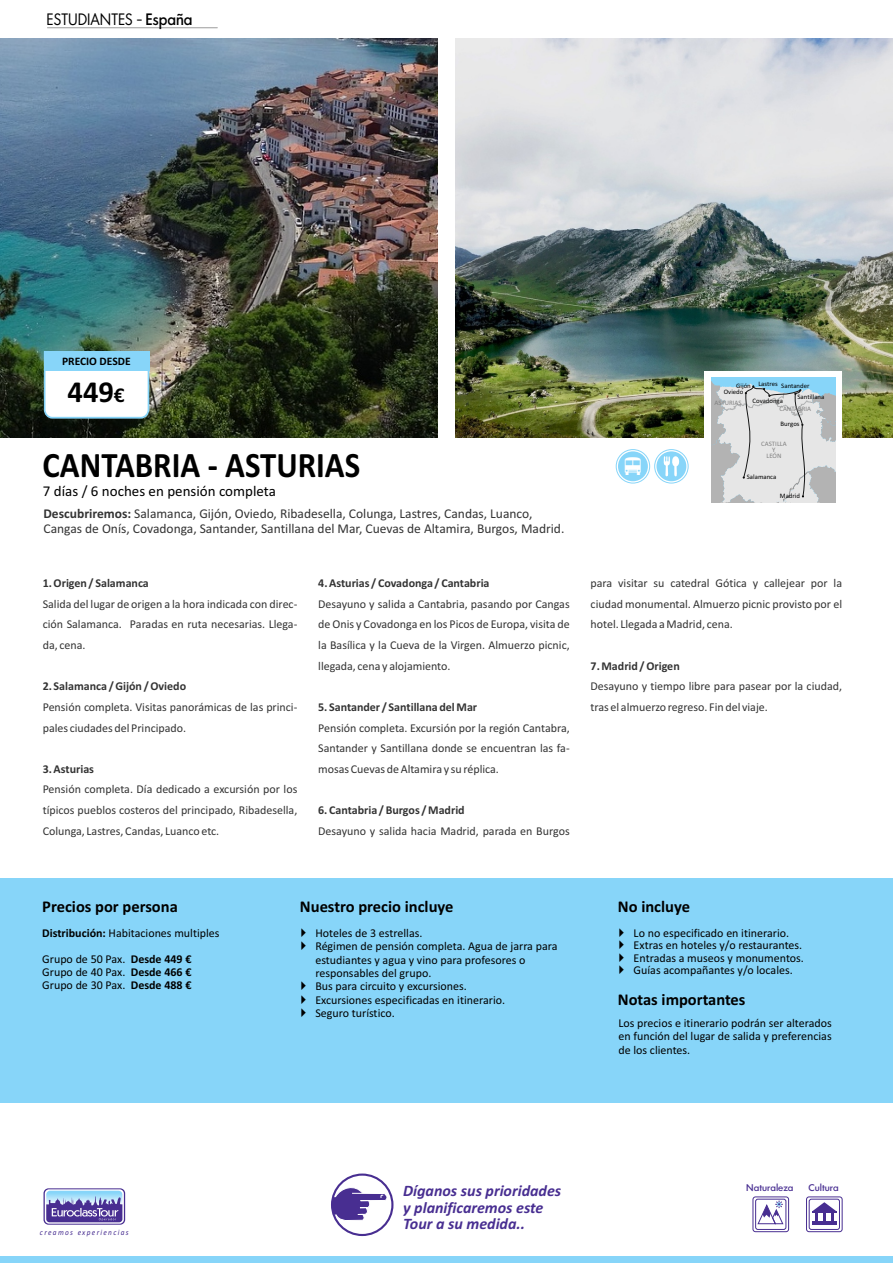
<style>
.page{position:relative;width:893px;height:1263px;background:#fff}
.page>*{position:absolute;margin:0;border:0;box-sizing:border-box;transform-origin:0 0}
.t1{font:700 36px "Calibri";color:#000;scale:.91 1}
.t2{font:700 30.6px "Calibri";color:#000}
.t3{font:700 16.5px "Calibri";color:#000}
.t4{font:italic 700 16.05px/16.4px "Calibri";color:#482e91}
.t5{font:15.3px "Luz Sans";color:#000;scale:.91 1}
.t6{font:15px "Calibri";color:#000}
.t7{font:13.5px/14.4px "Calibri";color:#333}
.t8{font:12px/20.5px "Calibri";color:#333;text-align:justify}
.t9{font:12px/13.4px "Calibri";color:#000}
.t10{font:700 12px "Calibri";color:#333}
.t11{font:700 11.55px "Calibri";color:#000}
.t12{font:500 9px "Luz Sans";color:#482e91}
.t13{font:italic 8.1px "Calibri";letter-spacing:.175em;color:#482e91;scale:.91 1}
.t14{font:6.75px/6.6px "Calibri";color:#000}
.t15{font:6.75px/6px "Calibri";color:#808080;text-align:center}
.s1{font-weight:500}
.s2{font-size:21.15px}
.s3{font-weight:700}
</style>
<div class="page">
<div style="left:0;top:878px;width:893px;height:224px;background:#87d5f9"></div>
<div style="left:0;top:1256px;width:893px;height:7px;background:#87d5f9"></div>
<svg style="left:332px;top:1183px;width:58px;height:38px"></svg>
<div style="left:331px;top:1173px;width:62px;height:63px;border:2px solid #482e91;border-radius:50%"></div>
<div style="left:809px;top:1199px;width:31px;height:31px;border:1px solid #482e91;border-radius:2px"></div>
<div style="left:806px;top:1196px;width:37px;height:36px;border:1px solid #482e91;border-radius:3px"></div>
<hr style="left:812px;top:1211px;width:25px;height:2px;background:#482e91">
<hr style="left:812px;top:1221px;width:25px;height:3px;background:#482e91">
<svg style="left:812px;top:1202px;width:24px;height:19px"></svg>
<div style="left:755px;top:1199px;width:31px;height:31px;border:1px solid #482e91;border-radius:2px"></div>
<div style="left:752px;top:1196px;width:37px;height:36px;border:1px solid #482e91;border-radius:3px"></div>
<svg style="left:757px;top:1200px;width:27px;height:25px"></svg>
<div style="left:616px;top:449px;width:34px;height:34px;border:1px solid #87d5f9;border-radius:50%"></div>
<div style="left:618px;top:451px;width:30px;height:30px;background:#87d5f9;border-radius:50%"></div>
<div style="left:654px;top:449px;width:35px;height:34px;border:1px solid #87d5f9;border-radius:50%"></div>
<div style="left:656px;top:451px;width:30px;height:30px;background:#87d5f9;border-radius:50%"></div>
<svg style="left:663px;top:456px;width:17px;height:21px"></svg>
<img style="left:0;top:38px;width:438px;height:400px">
<img style="left:455px;top:38px;width:438px;height:400px">
<svg style="left:43px;top:350px;width:107px;height:69px"></svg>
<div style="left:44px;top:351px;width:105px;height:20px;background:#87d5f9"></div>
<hr style="left:47px;top:27px;width:170px;height:1px;background:#b3b3b3">
<div style="left:704px;top:371px;width:138px;height:138px;background:#fff"></div>
<svg style="left:711px;top:378px;width:124px;height:124px;background:#cdd5d8"></svg>
<svg style="left:44px;top:1188px;width:81px;height:37px"></svg>
<svg style="left:45px;top:1189px;width:79px;height:35px"></svg>
<div style="left:46px;top:1191px;width:76px;height:23px;background:linear-gradient(to right,#96dafa,#96daf9);border-radius:4px"></div>
<svg style="left:46px;top:1196px;width:76px;height:26px;background:#7971b6"></svg>
<p class="t5" style="left:47px;top:13px;width:162px">ESTUDIANTES - <span class="s1">España</span></p>
<p class="t11" style="left:62px;top:356px;width:70px">PRECIO DESDE</p>
<h2 class="t2" style="left:67px;top:379px;width:59px">449<span class="s2">€</span></h2>
<h1 class="t1" style="left:43px;top:450px;width:351px">CANTABRIA - ASTURIAS</h1>
<p class="t6" style="left:43px;top:485px;width:234px">7 días / 6 noches en pensión completa</p>
<p class="t7" style="left:43px;top:508px;width:522px"><span class="s3">Descubriremos:</span> Salamanca, Gijón, Oviedo, Ribadesella, Colunga, Lastres, Candas, Luanco,<br>Cangas de Onís, Covadonga, Santander, Santillana del Mar, Cuevas de Altamira, Burgos, Madrid.</p>
<p class="t10" style="left:43px;top:578px;width:108px">1. Origen / Salamanca</p>
<p class="t8" style="left:43px;top:594px;width:256px">Salida del lugar de origen a la hora indicada con direc&shy;ción Salamanca. Paradas en ruta necesarias. Llega&shy;da, cena.</p>
<p class="t10" style="left:43px;top:681px;width:145px">2. Salamanca / Gijón / Oviedo</p>
<p class="t8" style="left:43px;top:698px;width:256px">Pensión completa. Visitas panorámicas de las princi&shy;pales ciudades del Principado.</p>
<p class="t10" style="left:43px;top:764px;width:53px">3. Asturias</p>
<p class="t8" style="left:43px;top:780px;width:256px">Pensión completa. Día dedicado a excursión por los típicos pueblos costeros del principado, Ribadesella, Colunga, Lastres, Candas, Luanco etc.</p>
<p class="t10" style="left:318px;top:578px;width:173px">4. Asturias / Covadonga / Cantabria</p>
<p class="t8" style="left:318px;top:594px;width:253px">Desayuno y salida a Cantabria, pasando por Cangas de Onis y Covadonga en los Picos de Europa, visita de la Basílica y la Cueva de la Virgen. Almuerzo picnic, llegada, cena y alojamiento.</p>
<p class="t10" style="left:318px;top:702px;width:160px">5. Santander / Santillana del Mar</p>
<p class="t8" style="left:318px;top:718px;width:253px">Pensión completa. Excursión por la región Cantabra, Santander y Santillana donde se encuentran las fa&shy;mosas Cuevas de Altamira y su réplica.</p>
<p class="t10" style="left:318px;top:805px;width:148px">6. Cantabria / Burgos / Madrid</p>
<p class="t8" style="left:318px;top:821px;width:253px">Desayuno y salida hacia Madrid, parada en Burgos</p>
<p class="t14" style="left:758px;top:381px;width:21px">Lastres</p>
<p class="t14" style="left:752px;top:398px;width:32px">Covadonga</p>
<p class="t14" style="left:724px;top:383px;width:29px;text-indent:12px">Gijón<br>Oviedo</p>
<p class="t14" style="left:797px;top:381px;width:28px;line-height:11.2px;text-indent:-16px">Santander<br>Santillana</p>
<p class="t15" style="left:714px;top:401px;width:29px">ASTURIAS</p>
<p class="t15" style="left:779px;top:406px;width:33px">CANTABRIA</p>
<p class="t14" style="left:781px;top:421px;width:20px">Burgos</p>
<p class="t15" style="left:761px;top:442px;width:27px">CASTILLA<br>Y<br>LEÓN</p>
<p class="t14" style="left:747px;top:474px;width:31px">Salamanca</p>
<p class="t14" style="left:780px;top:493px;width:22px">Madrid</p>
<p class="t8" style="left:591px;top:574px;width:253px">para visitar su catedral Gótica y callejear por la ciudad monumental. Almuerzo picnic provisto por el hotel. Llegada a Madrid, cena.</p>
<p class="t10" style="left:591px;top:661px;width:91px">7. Madrid / Origen</p>
<p class="t8" style="left:591px;top:677px;width:253px">Desayuno y tiempo libre para pasear por la ciudad, tras el almuerzo regreso. Fin del viaje.</p>
<h3 class="t3" style="left:42px;top:900px;width:137px">Precios por persona</h3>
<h3 class="t3" style="left:618px;top:900px;width:74px">No incluye</h3>
<h3 class="t3" style="left:300px;top:900px;width:155px">Nuestro precio incluye</h3>
<p class="t9" style="left:42px;top:920px;width:179px;line-height:26.4px"><span class="s3">Distribución:</span> Habitaciones multiples<br>Grupo de 50 Pax. <span class="s3">Desde 449 €</span></p>
<p class="t9" style="left:42px;top:967px;width:151px">Grupo de 40 Pax. <span class="s3">Desde 466 €<br></span>Grupo de 30 Pax. <span class="s3">Desde 488 €</span></p>
<p class="t13" style="left:40px;top:1229px;width:99px">creamos experiencias</p>
<p class="t9" style="left:315px;top:927px;width:244px">Hoteles de 3 estrellas.<br>Régimen de pensión completa. Agua de jarra para estudiantes y agua y vino para profesores o responsables del grupo.<br>Bus para circuito y excursiones.<br>Excursiones especificadas en itinerario.<br>Seguro turístico.</p>
<p class="t9" style="left:634px;top:927px;width:172px;line-height:12.5px">Lo no especificado en itinerario.<br>Extras en hoteles y/o restaurantes.<br>Entradas a museos y monumentos.<br>Guías acompañantes y/o locales.</p>
<p class="t9" style="left:618px;top:1017px;width:215px;text-align:justify">Los precios e itinerario podrán ser alterados en función del lugar de salida y preferencias de los clientes.</p>
<h3 class="t3" style="left:618px;top:993px;width:129px">Notas importantes</h3>
<h3 class="t4" style="left:403px;top:1184px;width:160px">Díganos sus prioridades y planificaremos este<br>Tour a su medida..</h3>
<p class="t12" style="left:746px;top:1183px;width:49px">Naturaleza</p>
<p class="t12" style="left:808px;top:1183px;width:32px">Cultura</p>
</div>
